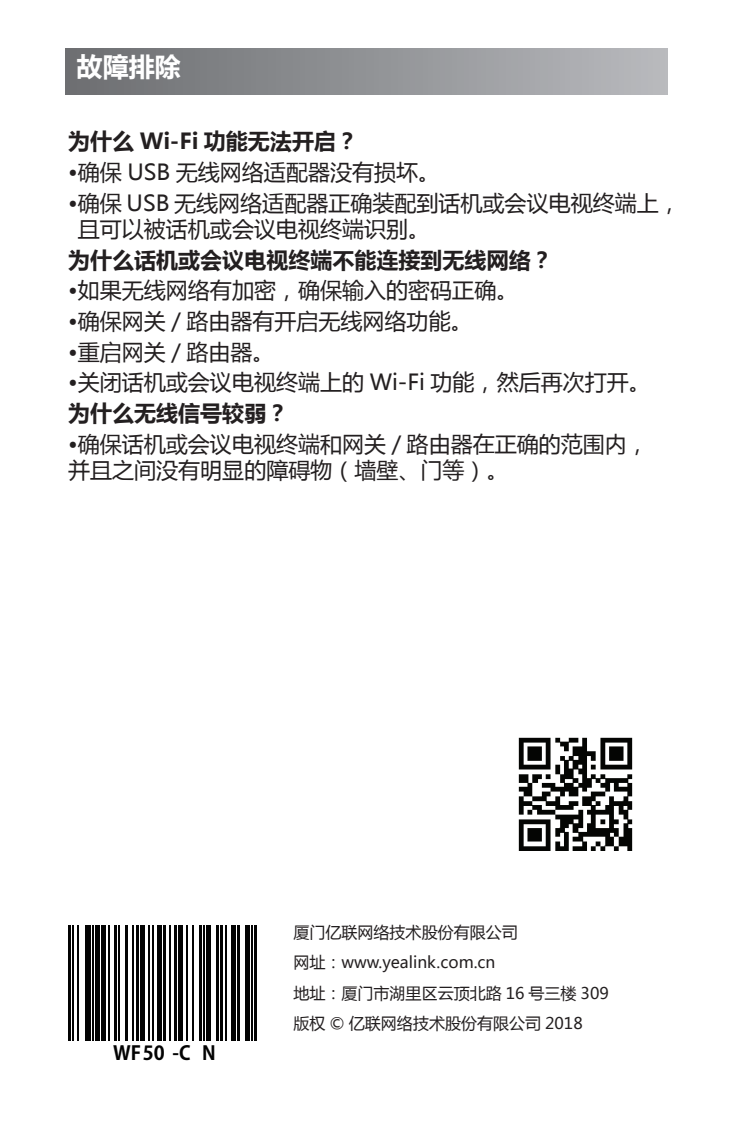
<style>
.page{position:relative;width:738px;height:1134px;background:#fff}
.page>*{position:absolute;margin:0;border:0;box-sizing:border-box;transform-origin:0 0}
.大标题{font:700 26px "Microsoft Ya Hei";color:#fff}
.t1{font:22px/26.4px "Microsoft Ya Hei";color:#231f20}
.正文{font:700 22px "Microsoft Ya Hei";color:#231f20}
.t2{font:700 19.2px "Adobe Gothic Std";color:#030303}
.正文-2{font:16px "Microsoft Ya Hei";color:#231f20}
</style>
<div class="page">
<img style="left:518px;top:737px;width:114px;height:113px">
<div style="left:65px;top:48px;width:601px;height:47px;background:linear-gradient(to right,#6b6d70,#b8b9bd)"></div>
<hr style="left:68px;top:925px;width:3px;height:116px;background:#030303">
<hr style="left:72px;top:925px;width:2px;height:116px;background:#030303">
<hr style="left:77px;top:925px;width:1px;height:116px;background:#030303">
<div style="left:85px;top:925px;width:6px;height:116px;background:#030303"></div>
<hr style="left:92px;top:925px;width:2px;height:116px;background:#030303">
<div style="left:95px;top:925px;width:5px;height:116px;background:#030303"></div>
<hr style="left:102px;top:925px;width:4px;height:116px;background:#030303">
<hr style="left:108px;top:925px;width:1px;height:116px;background:#030303">
<hr style="left:114px;top:925px;width:3px;height:116px;background:#030303">
<hr style="left:119px;top:925px;width:1px;height:116px;background:#030303">
<hr style="left:125px;top:925px;width:2px;height:116px;background:#030303">
<hr style="left:132px;top:925px;width:2px;height:116px;background:#030303">
<hr style="left:135px;top:925px;width:3px;height:116px;background:#030303">
<hr style="left:140px;top:925px;width:4px;height:116px;background:#030303">
<hr style="left:148px;top:925px;width:1px;height:116px;background:#030303">
<hr style="left:152px;top:925px;width:2px;height:116px;background:#030303">
<hr style="left:157px;top:925px;width:4px;height:116px;background:#030303">
<hr style="left:163px;top:925px;width:3px;height:116px;background:#030303">
<hr style="left:169px;top:925px;width:1px;height:116px;background:#030303">
<hr style="left:174px;top:925px;width:3px;height:116px;background:#030303">
<hr style="left:179px;top:925px;width:4px;height:116px;background:#030303">
<hr style="left:186px;top:925px;width:1px;height:116px;background:#030303">
<hr style="left:192px;top:925px;width:2px;height:116px;background:#030303">
<hr style="left:199px;top:925px;width:2px;height:116px;background:#030303">
<hr style="left:203px;top:925px;width:1px;height:116px;background:#030303">
<hr style="left:206px;top:925px;width:4px;height:116px;background:#030303">
<hr style="left:215px;top:925px;width:3px;height:116px;background:#030303">
<hr style="left:220px;top:925px;width:3px;height:116px;background:#030303">
<hr style="left:225px;top:925px;width:1px;height:116px;background:#030303">
<hr style="left:231px;top:925px;width:4px;height:116px;background:#030303">
<hr style="left:237px;top:925px;width:3px;height:116px;background:#030303">
<hr style="left:245px;top:925px;width:4px;height:116px;background:#030303">
<hr style="left:251px;top:925px;width:1px;height:116px;background:#030303">
<hr style="left:254px;top:925px;width:3px;height:116px;background:#030303">
<p class="大标题" style="left:77px;top:49px;width:105px">故障排除</p>
<p class="正文" style="left:68px;top:126px;width:291px">为什么 Wi-Fi 功能无法开启？</p>
<p class="t1" style="left:68px;top:158px;width:373px">•确保 USB 无线网络适配器没有损坏。</p>
<p class="t1" style="left:78px;top:189px;width:604px;text-indent:-10px">•确保 USB 无线网络适配器正确装配到话机或会议电视终端上，且可以被话机或会议电视终端识别。</p>
<p class="正文" style="left:68px;top:244px;width:486px">为什么话机或会议电视终端不能连接到无线网络？</p>
<p class="t1" style="left:68px;top:276px;width:451px">•如果无线网络有加密，确保输入的密码正确。</p>
<p class="t1" style="left:68px;top:307px;width:406px">•确保网关 / 路由器有开启无线网络功能。</p>
<p class="t1" style="left:68px;top:338px;width:208px">•重启网关 / 路由器。</p>
<p class="t1" style="left:68px;top:368px;width:583px">•关闭话机或会议电视终端上的 Wi-Fi 功能，然后再次打开。</p>
<p class="正文" style="left:68px;top:398px;width:222px">为什么无线信号较弱？</p>
<p class="t1" style="left:68px;top:430px;width:582px">•确保话机或会议电视终端和网关 / 路由器在正确的范围内，并且之间没有明显的障碍物（墙壁、门等）。</p>
<p class="t2" style="left:113px;top:1041px;width:104px">WF50 -C N</p>
<p class="正文-2" style="left:293px;top:921px;width:226px">厦门亿联网络技术股份有限公司</p>
<p class="正文-2" style="left:293px;top:951px;width:203px">网址：www.yealink.com.cn</p>
<p class="正文-2" style="left:293px;top:982px;width:316px">地址：厦门市湖里区云顶北路 16 号三楼 309</p>
<p class="正文-2" style="left:293px;top:1012px;width:290px">版权 © 亿联网络技术股份有限公司 2018</p>
</div>
